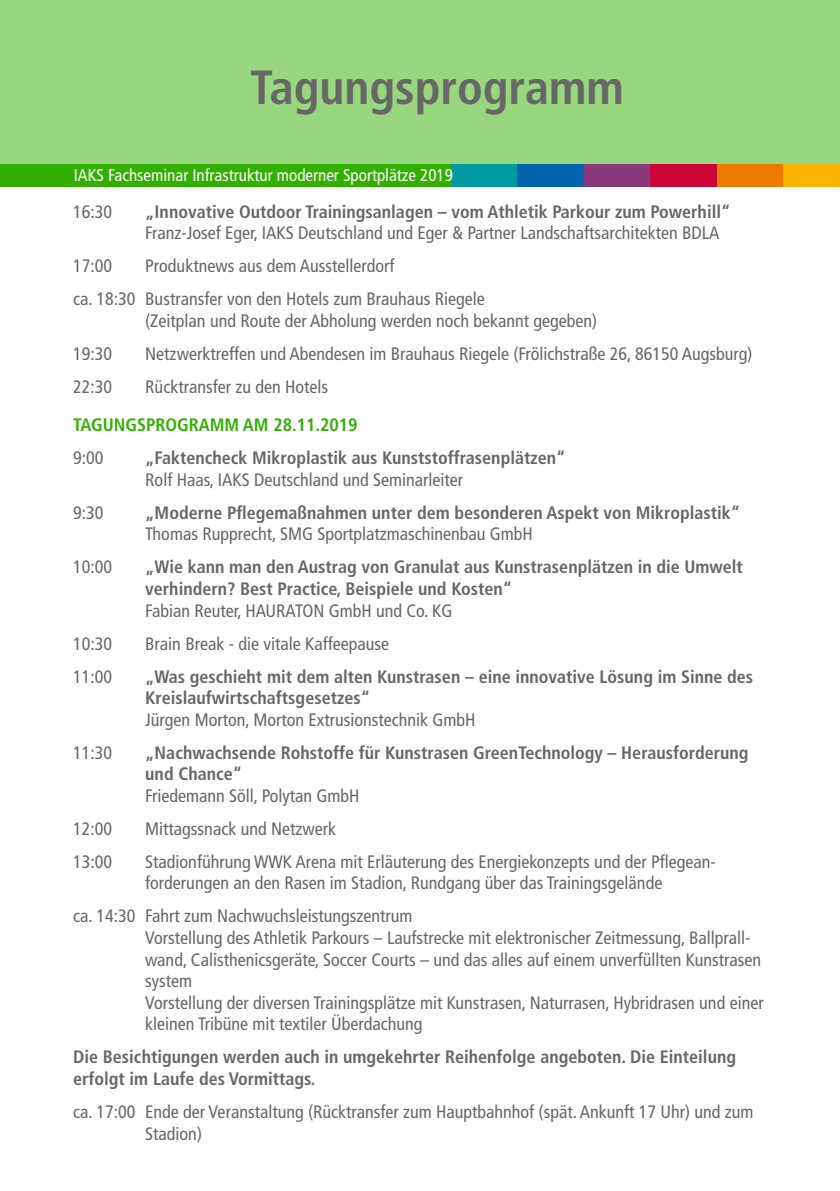
<style>
.page{position:relative;width:840px;height:1191px;background:#fff}
.page>*{position:absolute;margin:0;border:0;box-sizing:border-box;transform-origin:0 0}
.t1{font:700 condensed 48px "Frutiger LT";color:#676766}
.Absatzformat_1{font:condensed 18px/21.6px "Frutiger LT";color:#676766}
.Absatzformat_1-2{font:700 condensed 18px/21.6px "Frutiger LT";color:#676766}
.Absatzformat_1-3{font:700 condensed 18px "Frutiger LT";color:#32af00}
.t2{font:condensed 17px "Frutiger LT";color:#fff}
</style>
<div class="page">
<div style="left:0;top:0;width:839px;height:164px;background:#98d780"></div>
<div style="left:0;top:164px;width:450px;height:23px;background:#32af00"></div>
<div style="left:450px;top:164px;width:67px;height:23px;background:#009aa3"></div>
<div style="left:517px;top:164px;width:66px;height:23px;background:#0064ad"></div>
<div style="left:583px;top:164px;width:67px;height:23px;background:#89397b"></div>
<div style="left:650px;top:164px;width:66px;height:23px;background:#cb063a"></div>
<div style="left:716px;top:164px;width:66px;height:23px;background:#ef7b00"></div>
<div style="left:782px;top:164px;width:57px;height:23px;background:#fab502"></div>
<p class="t1" style="left:250px;top:59px;width:375px">Tagungsprogramm</p>
<p class="t2" style="left:74px;top:166px;width:380px">IAKS Fachseminar Infrastruktur moderner Sportplätze 2019</p>
<p class="Absatzformat_1" style="left:73px;top:201px;width:40px">16:30</p>
<p class="Absatzformat_1-2" style="left:145px;top:201px;width:586px">„Innovative Outdoor Trainingsanlagen – vom Athletik Parkour zum Powerhill“</p>
<p class="Absatzformat_1" style="left:145px;top:222px;width:575px">Franz-Josef Eger, IAKS Deutschland und Eger &amp; Partner Landschaftsarchitekten BDLA</p>
<p class="Absatzformat_1" style="left:73px;top:255px;width:40px">17:00</p>
<p class="Absatzformat_1" style="left:145px;top:255px;width:250px">Produktnews aus dem Ausstellerdorf</p>
<p class="Absatzformat_1" style="left:73px;top:288px;width:413px">ca. 18:30 Bustransfer von den Hotels zum Brauhaus Riegele</p>
<p class="Absatzformat_1" style="left:145px;top:310px;width:453px">(Zeitplan und Route der Abholung werden noch bekannt gegeben)</p>
<p class="Absatzformat_1" style="left:73px;top:343px;width:40px">19:30</p>
<p class="Absatzformat_1" style="left:145px;top:343px;width:608px">Netzwerktreffen und Abendesen im Brauhaus Riegele (Frölichstraße 26, 86150 Augsburg)</p>
<p class="Absatzformat_1" style="left:73px;top:376px;width:40px">22:30</p>
<p class="Absatzformat_1" style="left:145px;top:376px;width:184px">Rücktransfer zu den Hotels</p>
<p class="Absatzformat_1-3" style="left:73px;top:414px;width:286px">TAGUNGSPROGRAMM AM 28.11.2019</p>
<p class="Absatzformat_1" style="left:73px;top:447px;width:32px">9:00</p>
<p class="Absatzformat_1-2" style="left:145px;top:447px;width:421px">„Faktencheck Mikroplastik aus Kunststoffrasenplätzen“</p>
<p class="Absatzformat_1" style="left:145px;top:469px;width:319px">Rolf Haas, IAKS Deutschland und Seminarleiter</p>
<p class="Absatzformat_1" style="left:73px;top:502px;width:32px">9:30</p>
<p class="Absatzformat_1-2" style="left:145px;top:502px;width:596px">„Moderne Pflegemaßnahmen unter dem besonderen Aspekt von Mikroplastik“</p>
<p class="Absatzformat_1" style="left:145px;top:523px;width:389px">Thomas Rupprecht, SMG Sportplatzmaschinenbau GmbH</p>
<p class="Absatzformat_1" style="left:73px;top:556px;width:40px">10:00</p>
<p class="Absatzformat_1-2" style="left:145px;top:556px;width:599px">„Wie kann man den Austrag von Granulat aus Kunstrasenplätzen in die Umwelt verhindern? Best Practice, Beispiele und Kosten“</p>
<p class="Absatzformat_1" style="left:145px;top:599px;width:308px">Fabian Reuter, HAURATON GmbH und Co. KG</p>
<p class="Absatzformat_1" style="left:73px;top:632px;width:40px">10:30</p>
<p class="Absatzformat_1" style="left:145px;top:632px;width:245px">Brain Break - die vitale Kaffeepause</p>
<p class="Absatzformat_1" style="left:73px;top:665px;width:40px">11:00</p>
<p class="Absatzformat_1-2" style="left:145px;top:665px;width:609px">„Was geschieht mit dem alten Kunstrasen – eine innovative Lösung im Sinne des<br>Kreislaufwirtschaftsgesetzes“</p>
<p class="Absatzformat_1" style="left:145px;top:709px;width:331px">Jürgen Morton, Morton Extrusionstechnik GmbH</p>
<p class="Absatzformat_1" style="left:73px;top:741px;width:40px">11:30</p>
<p class="Absatzformat_1-2" style="left:145px;top:741px;width:604px">„Nachwachsende Rohstoffe für Kunstrasen GreenTechnology – Herausforderung und Chance“</p>
<p class="Absatzformat_1" style="left:145px;top:785px;width:216px">Friedemann Söll, Polytan GmbH</p>
<p class="Absatzformat_1" style="left:73px;top:818px;width:40px">12:00</p>
<p class="Absatzformat_1" style="left:145px;top:818px;width:192px">Mittagssnack und Netzwerk</p>
<p class="Absatzformat_1" style="left:73px;top:851px;width:40px">13:00</p>
<p class="Absatzformat_1" style="left:145px;top:851px;width:571px">Stadionführung WWK Arena mit Erläuterung des Energiekonzepts und der Pflegean&shy;forderungen an den Rasen im Stadion, Rundgang über das Trainingsgelände</p>
<p class="Absatzformat_1" style="left:73px;top:905px;width:340px">ca. 14:30 Fahrt zum Nachwuchsleistungszentrum</p>
<p class="Absatzformat_1" style="left:145px;top:927px;width:617px">Vorstellung des Athletik Parkours – Laufstrecke mit elektronischer Zeitmessung, Ballprall&shy;wand, Calisthenicsgeräte, Soccer Courts – und das alles auf einem unverfüllten Kunstrasen system</p>
<p class="Absatzformat_1" style="left:145px;top:991px;width:619px">Vorstellung der diversen Trainingsplätze mit Kunstrasen, Naturrasen, Hybridrasen und einer kleinen Tribüne mit textiler Überdachung</p>
<p class="Absatzformat_1-2" style="left:73px;top:1046px;width:664px">Die Besichtigungen werden auch in umgekehrter Reihenfolge angeboten. Die Einteilung erfolgt im Laufe des Vormittags.</p>
<p class="Absatzformat_1" style="left:145px;top:1101px;width:609px;text-indent:-72px">ca. 17:00 Ende der Veranstaltung (Rücktransfer zum Hauptbahnhof (spät. Ankunft 17 Uhr) und zum<br>Stadion)</p>
</div>
